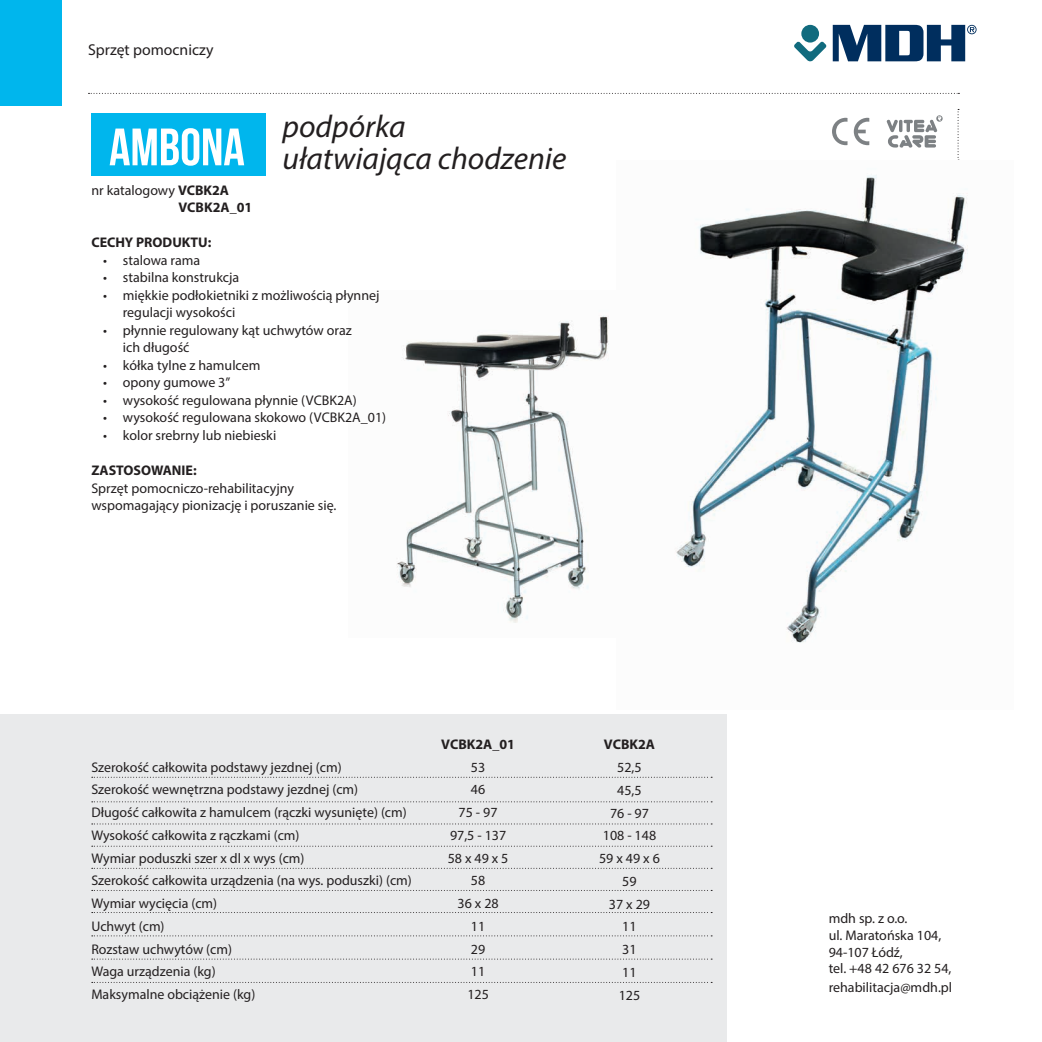
<style>
.page{position:relative;width:1042px;height:1042px;background:#fff}
.page>*{position:absolute;margin:0;border:0;box-sizing:border-box;transform-origin:0 0}
.t1{font:52.5px "Bebas Neue";color:#fff}
.t2{font:italic 31.5px/31.5px "Myriad Pro";color:#231f20}
.t3{font:15.75px "Myriad Pro";color:#231f20}
.t4{font:14px/22.8px "Myriad Pro";color:#231f20}
.t5{font:700 14px/16.8px "Myriad Pro";color:#231f20}
.s1{font-weight:400}
</style>
<div class="page">
<div style="left:0;top:0;width:62px;height:106px;background:#00b6ed"></div>
<svg style="left:88px;top:93px;width:871px;height:1px"></svg>
<svg style="left:833px;top:25px;width:143px;height:36px"></svg>
<div style="left:801px;top:25px;width:18px;height:18px;background:#116b7e;border-radius:50%"></div>
<svg style="left:794px;top:42px;width:32px;height:20px"></svg>
<img style="left:397px;top:315px;width:212px;height:308px">
<div style="left:91px;top:113px;width:175px;height:62px;background:#00b6ed"></div>
<div style="left:0;top:714px;width:727px;height:328px;background:#e9eaeb"></div>
<svg style="left:92px;top:912px;width:620px;height:1px"></svg>
<svg style="left:92px;top:935px;width:620px;height:1px"></svg>
<svg style="left:92px;top:846px;width:620px;height:1px"></svg>
<svg style="left:92px;top:868px;width:620px;height:1px"></svg>
<svg style="left:92px;top:890px;width:620px;height:1px"></svg>
<svg style="left:957px;top:109px;width:2px;height:51px"></svg>
<svg style="left:92px;top:958px;width:620px;height:1px"></svg>
<svg style="left:92px;top:982px;width:620px;height:1px"></svg>
<svg style="left:92px;top:823px;width:620px;height:1px"></svg>
<svg style="left:92px;top:801px;width:620px;height:1px"></svg>
<svg style="left:92px;top:777px;width:620px;height:1px"></svg>
<svg style="left:832px;top:118px;width:37px;height:27px"></svg>
<svg style="left:886px;top:115px;width:56px;height:33px"></svg>
<img style="left:676px;top:175px;width:292px;height:468px">
<p class="t3" style="left:88px;top:40px;width:127px">Sprzęt pomocniczy</p>
<h1 class="t1" style="left:109px;top:118px;width:137px">AMBONA</h1>
<h2 class="t2" style="left:282px;top:110px;width:285px">podpórka<br>ułatwiająca chodzenie</h2>
<p class="t5" style="left:178px;top:181px;width:75px;text-indent:-87px"><span class="s1">nr katalogowy</span> VCBK2A<br>VCBK2A_01</p>
<p class="t5" style="left:91px;top:234px;width:122px">CECHY PRODUKTU:</p>
<p class="t4" style="left:103px;top:249px;width:99px">• stalowa rama</p>
<p class="t4" style="left:103px;top:266px;width:138px">• stabilna konstrukcja</p>
<p class="t4" style="left:123px;top:286px;width:258px;line-height:17.5px;text-indent:-20px">• miękkie podłokietniki z możliwością płynnej regulacji wysokości</p>
<p class="t4" style="left:123px;top:321px;width:230px;line-height:17.5px;text-indent:-20px">• płynnie regulowany kąt uchwytów oraz ich długość</p>
<p class="t4" style="left:103px;top:354px;width:159px">• kółka tylne z hamulcem</p>
<p class="t4" style="left:103px;top:371px;width:129px">• opony gumowe 3’’</p>
<p class="t4" style="left:103px;top:389px;width:255px">• wysokość regulowana płynnie (VCBK2A)</p>
<p class="t4" style="left:103px;top:406px;width:285px">• wysokość regulowana skokowo (VCBK2A_01)</p>
<p class="t4" style="left:103px;top:424px;width:175px">• kolor srebrny lub niebieski</p>
<p class="t5" style="left:91px;top:461px;width:107px">ZASTOSOWANIE:</p>
<p class="t4" style="left:91px;top:479px;width:247px;line-height:17.5px">Sprzęt pomocniczo-rehabilitacyjny wspomagający pionizację i poruszanie się.</p>
<p class="t4" style="left:91px;top:755px;width:322px">Szerokość całkowita podstawy jezdnej (cm)<br>Szerokość wewnętrzna podstawy jezdnej (cm)<br>Długość całkowita z hamulcem (rączki wysunięte) (cm)<br>Wysokość całkowita z rączkami (cm)<br>Wymiar poduszki szer x dl x wys (cm)<br>Szerokość całkowita urządzenia (na wys. poduszki) (cm)<br>Wymiar wycięcia (cm)<br>Uchwyt (cm)<br>Rozstaw uchwytów (cm)<br>Waga urządzenia (kg)<br>Maksymalne obciążenie (kg)</p>
<p class="t5" style="left:441px;top:735px;width:75px">VCBK2A_01</p>
<p class="t4" style="left:448px;top:755px;width:62px;text-align:center">53<br>46<br>75 - 97<br>97,5 - 137<br>58 x 49 x 5<br>58<br>36 x 28<br>11<br>29<br>11<br>125</p>
<p class="t5" style="left:604px;top:736px;width:53px">VCBK2A</p>
<p class="t4" style="left:599px;top:756px;width:62px;text-align:center">52,5<br>45,5<br>76 - 97<br>108 - 148<br>59 x 49 x 6<br>59<br>37 x 29<br>11<br>31<br>11<br>125</p>
<p class="t4" style="left:829px;top:909px;width:124px;line-height:16.8px">mdh sp. z o.o.<br>ul. Maratońska 104,<br>94-107 Łódź,<br>tel. +48 42 676 32 54,</p>
<p class="t4" style="left:829px;top:976px;width:125px">rehabilitacja@mdh.pl</p>
</div>
